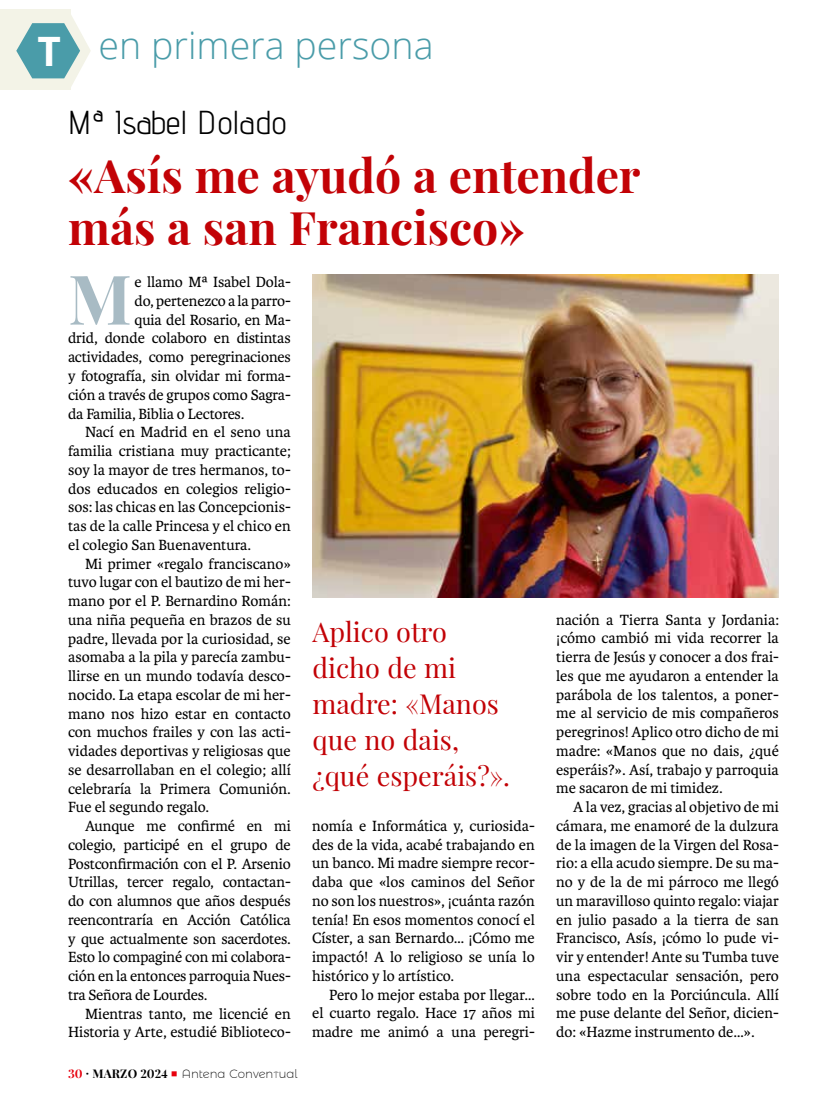
<style>
.page{position:relative;width:830px;height:1106px;background:#fff}
.page>*{position:absolute;margin:0;border:0;box-sizing:border-box;transform-origin:0 0}
.t1{font:700 68.7px "Playfair Display";color:#a8bbc4}
.t2{font:700 46.35px/51.3px "Playfair Display";color:#c20206}
.t3{font:300 37.5px "Open Sans";color:#4a9ca9}
.t4{font:33px "Advent Pro";color:#000}
.t5{font:27px/36px "Playfair Display";color:#c20206}
.t6{font:15.75px/18.8px "Karmina";color:#000;text-align:justify}
.t7{font:15.75px "Karmina";letter-spacing:-.02em;color:#000}
.t8{font:200 12px "Montserrat Alternates";color:#000}
.s1{font-weight:700;font-size:40.5px;color:#fff}
.s2{font-family:"Playfair Display";font-weight:700;color:#e7000e}
.s3{font-family:"Playfair Display";font-weight:700}
.s4{font-size:9px}
</style>
<div class="page">
<div style="left:0;top:10px;width:70px;height:80px;background:#f3f3e7"></div>
<svg style="left:16px;top:12px;width:75px;height:78px"></svg>
<img style="left:312px;top:275px;width:466px;height:322px">
<h3 class="t3" style="left:38px;top:20px;width:397px"><span class="s1">T</span> en primera persona</h3>
<h3 class="t4" style="left:68px;top:102px;width:220px">Mª Isabel Dolado</h3>
<h2 class="t2" style="left:68px;top:146px;width:573px">«Asís me ayudó a entender más a san Francisco»</h2>
<h1 class="t1" style="left:68px;top:245px;width:65px">M</h1>
<p class="t6" style="left:134px;top:273px;width:158px">e llamo Mª Isabel Dola-</p>
<p class="t6" style="left:134px;top:292px;width:158px">do, pertenezco a la parro-</p>
<p class="t6" style="left:134px;top:310px;width:158px">quia del Rosario, en Ma-</p>
<p class="t6" style="left:68px;top:329px;width:224px">drid, donde colaboro en distintas</p>
<p class="t6" style="left:68px;top:348px;width:224px">actividades, como peregrinaciones</p>
<p class="t6" style="left:68px;top:367px;width:224px">y fotografía, sin olvidar mi forma-</p>
<p class="t6" style="left:68px;top:385px;width:224px">ción a través de grupos como Sagra-</p>
<p class="t6" style="left:68px;top:404px;width:178px">da Familia, Biblia o Lectores.</p>
<p class="t6" style="left:85px;top:423px;width:207px">Nací en Madrid en el seno una</p>
<p class="t6" style="left:68px;top:442px;width:224px">familia cristiana muy practicante;</p>
<p class="t6" style="left:68px;top:460px;width:224px">soy la mayor de tres hermanos, to-</p>
<p class="t6" style="left:68px;top:479px;width:224px">dos educados en colegios religio-</p>
<p class="t6" style="left:68px;top:498px;width:224px">sos: las chicas en las Concepcionis-</p>
<p class="t6" style="left:68px;top:517px;width:224px">tas de la calle Princesa y el chico en</p>
<p class="t6" style="left:68px;top:535px;width:184px">el colegio San Buenaventura.</p>
<p class="t6" style="left:85px;top:554px;width:207px">Mi primer «regalo franciscano»</p>
<p class="t6" style="left:68px;top:573px;width:224px">tuvo lugar con el bautizo de mi her-</p>
<p class="t6" style="left:68px;top:591px;width:224px">mano por el P. Bernardino Román:</p>
<p class="t6" style="left:68px;top:610px;width:224px">una niña pequeña en brazos de su</p>
<p class="t6" style="left:68px;top:629px;width:224px">padre, llevada por la curiosidad, se</p>
<p class="t6" style="left:68px;top:648px;width:224px">asomaba a la pila y parecía zambu-</p>
<p class="t6" style="left:68px;top:666px;width:224px">llirse en un mundo todavía desco-</p>
<p class="t6" style="left:68px;top:685px;width:224px">nocido. La etapa escolar de mi her-</p>
<p class="t6" style="left:68px;top:704px;width:224px">mano nos hizo estar en contacto</p>
<p class="t6" style="left:68px;top:723px;width:224px">con muchos frailes y con las acti-</p>
<p class="t6" style="left:68px;top:741px;width:224px">vidades deportivas y religiosas que</p>
<p class="t6" style="left:68px;top:760px;width:224px">se desarrollaban en el colegio; allí</p>
<p class="t6" style="left:68px;top:779px;width:224px">celebraría la Primera Comunión.</p>
<p class="t6" style="left:68px;top:798px;width:142px">Fue el segundo regalo.</p>
<p class="t6" style="left:85px;top:816px;width:207px">Aunque me confirmé en mi</p>
<p class="t6" style="left:68px;top:835px;width:224px">colegio, participé en el grupo de</p>
<p class="t7" style="left:68px;top:854px;width:224px">Postconfirmación con el P. Arsenio</p>
<p class="t7" style="left:68px;top:873px;width:224px">Utrillas, tercer regalo, contactan-</p>
<p class="t6" style="left:68px;top:891px;width:224px">do con alumnos que años después</p>
<p class="t6" style="left:68px;top:910px;width:224px">reencontraría en Acción Católica</p>
<p class="t6" style="left:68px;top:929px;width:224px">y que actualmente son sacerdotes.</p>
<p class="t7" style="left:68px;top:948px;width:224px">Esto lo compaginé con mi colabora-</p>
<p class="t6" style="left:68px;top:966px;width:224px">ción en la entonces parroquia Nues-</p>
<p class="t6" style="left:68px;top:985px;width:141px">tra Señora de Lourdes.</p>
<p class="t6" style="left:85px;top:1004px;width:207px">Mientras tanto, me licencié en</p>
<p class="t6" style="left:68px;top:1023px;width:224px">Historia y Arte, estudié Biblioteco-</p>
<p class="t8" style="left:68px;top:1066px;width:231px"><span class="s2">30</span> <span class="s3">· MARZO 2024</span> <span class="s2">■</span> Antena Conven<span class="s4">t</span>ual</p>
<h3 class="t5" style="left:312px;top:611px;width:199px">Aplico otro dicho de mi madre: «Manos que no dais, ¿qué esperáis?».</h3>
<p class="t6" style="left:312px;top:816px;width:224px">nomía e Informática y, curiosida&shy;des de la vida, acabé trabajando en un banco. Mi madre siempre recor&shy;daba que «los caminos del Señor no son los nuestros», ¡cuánta razón tenía! En esos momentos conocí el Císter, a san Bernardo… ¡Cómo me impactó! A lo religioso se unía lo histórico y lo artístico.</p>
<p class="t6" style="left:312px;top:985px;width:224px;text-indent:17px">Pero lo mejor estaba por llegar… el cuarto regalo. Hace 17 años mi madre me animó a una peregri-</p>
<p class="t6" style="left:556px;top:610px;width:224px">nación a Tierra Santa y Jordania: ¡cómo cambió mi vida recorrer la tierra de Jesús y conocer a dos frai&shy;les que me ayudaron a entender la parábola de los talentos, a poner&shy;me al servicio de mis compañeros peregrinos! Aplico otro dicho de mi madre: «Manos que no dais, ¿qué esperáis?». Así, trabajo y parroquia me sacaron de mi timidez.</p>
<p class="t6" style="left:556px;top:797px;width:224px;text-indent:17px">A la vez, gracias al objetivo de mi cámara, me enamoré de la dulzura de la imagen de la Virgen del Rosa&shy;rio: a ella acudo siempre. De su ma&shy;no y de la de mi párroco me llegó un maravilloso quinto regalo: viajar en julio pasado a la tierra de san Francisco, Asís, ¡cómo lo pude vi&shy;vir y entender! Ante su Tumba tuve una espectacular sensación, pero sobre todo en la Porciúncula. Allí me puse delante del Señor, dicien&shy;do: «Hazme instrumento de…».</p>
</div>
